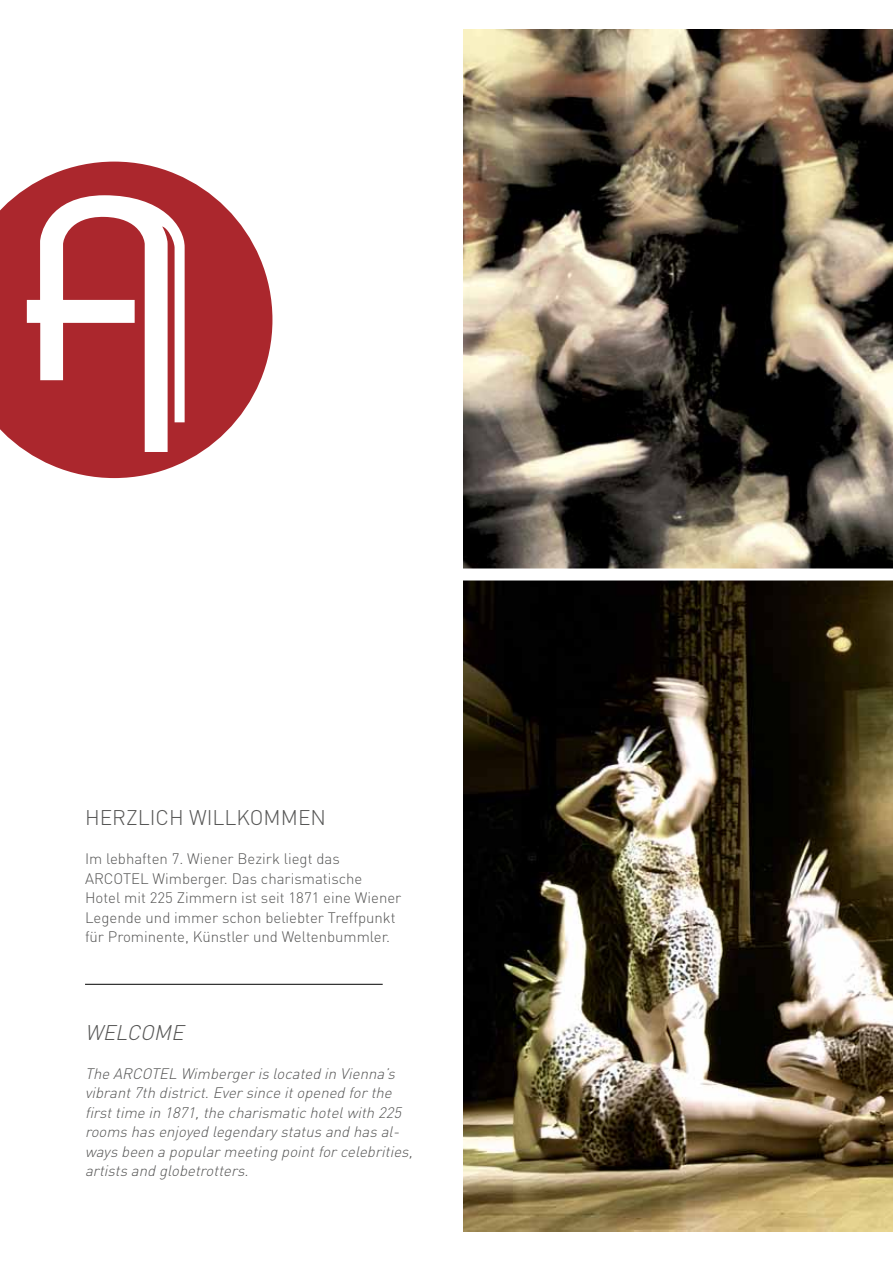
<style>
.page{position:relative;width:893px;height:1263px;background:#fff}
.page>*{position:absolute;margin:0;border:0;box-sizing:border-box;transform-origin:0 0}
.t1{font:300 21px "DIN Pro";color:#565655}
.t2{font:italic 300 21px "DIN Pro";color:#565655}
.t3{font:italic 300 15px/19.5px "DIN Pro";color:#565655}
.t4{font:300 15px/19.5px "DIN Pro";color:#565655}
</style>
<div class="page">
<img style="left:463px;top:30px;width:430px;height:538px">
<svg style="left:0;top:162px;width:272px;height:316px;fill:#ab272d"></svg>
<hr style="left:85px;top:984px;width:298px;height:1px;background:#000">
<img style="left:463px;top:580px;width:430px;height:652px">
<h1 class="t1" style="left:85px;top:803px;width:243px">HERZLICH WILLKOMMEN</h1>
<p class="t4" style="left:85px;top:849px;width:318px">Im lebhaften 7. Wiener Bezirk liegt das ARCOTEL Wimberger. Das charismatische Hotel mit 225 Zimmern ist seit 1871 eine Wiener Legende und immer schon beliebter Treffpunkt für Prominente, Künstler und Weltenbummler.</p>
<h1 class="t2" style="left:85px;top:1018px;width:106px">WELCOME</h1>
<p class="t3" style="left:85px;top:1063px;width:333px">The ARCOTEL Wimbergerislocated in Vienna’s vibrant7th district.Eversince itopened forthe firsttime in 1871,the charismatichotelwith 225 roomshasenjoyed legendarystatusand hasal&shy;waysbeen a popularmeeting pointforcelebrities, artistsand globetrotters.</p>
</div>
